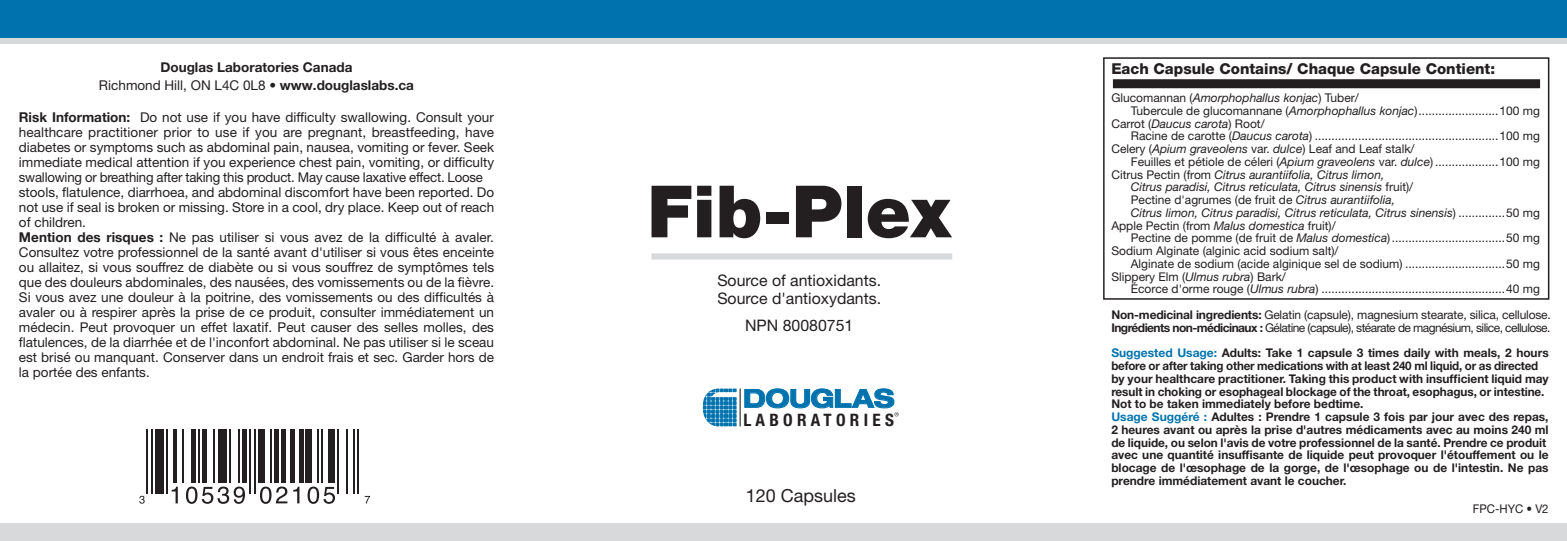
<style>
.page{position:relative;width:1567px;height:541px;background:#fff}
.page>*{position:absolute;margin:0;border:0;box-sizing:border-box;transform-origin:0 0}
.t1{font:900 72.3px "Helvetica Neue LT Std";color:#231f20}
.t2{font:700 expanded 24.9px "Helvetica Neue LT Std";color:#0073ae}
.t3{font:18px "Helvetica Neue LT Std";color:#231f20}
.t4{font:700 condensed 17.1px "Helvetica Neue LT Std";letter-spacing:.25em;color:#231f20}
.t5{font:15.9px/18px "Helvetica Neue";color:#231f20}
.t6{font:800 15px "Helvetica Neue";color:#231f20}
.t7{font:13.5px/15px "Helvetica Neue";color:#231f20}
.t8{font:700 13.5px/18px "Helvetica Neue LT Std";color:#231f20;text-align:center}
.t9{font:12px "Helvetica Neue LT Std";color:#231f20}
.t10{font:700 12px/12.6px "Helvetica Neue LT Std";color:#231f20}
.t11{font:italic 12px "Helvetica Neue LT Std";color:#231f20}
.t12{font:12px/12.6px "Helvetica Neue";letter-spacing:-.045em;color:#231f20}
.t13{font:12px "Helvetica Neue";letter-spacing:-.015em;color:#231f20;scale:.95 1}
.s1{font-weight:400}
.s2{font-weight:700}
.s3{font-style:normal}
.s4{font-style:italic}
.s5{font-family:"Helvetica Neue LT Std";font-weight:700}
.s6{color:#0073ae}
</style>
<div class="page">
<div style="left:1112px;top:79px;width:427px;height:9px;background:#231f20"></div>
<hr style="left:739px;top:388px;width:1px;height:38px;background:#231f20">
<svg style="left:744px;top:388px;width:154px;height:28px"></svg>
<svg style="left:703px;top:388px;width:33px;height:38px"></svg>
<div style="left:0;top:0;width:1566px;height:39px;background:#0073ae"></div>
<div style="left:0;top:38px;width:1566px;height:6px;background:#d8d9db"></div>
<div style="left:0;top:523px;width:1566px;height:18px;background:#d8d9db"></div>
<div style="left:651px;top:253px;width:301px;height:6px;background:#d8d9db"></div>
<div style="left:1103px;top:57px;width:446px;height:243px;border:2px solid #231f20"></div>
<svg style="left:139px;top:496px;width:6px;height:7px"></svg>
<svg style="left:365px;top:496px;width:5px;height:7px"></svg>
<svg style="left:172px;top:486px;width:6px;height:17px"></svg>
<svg style="left:186px;top:486px;width:59px;height:18px"></svg>
<svg style="left:260px;top:486px;width:27px;height:18px"></svg>
<svg style="left:293px;top:486px;width:6px;height:17px"></svg>
<svg style="left:307px;top:486px;width:28px;height:18px"></svg>
<hr style="left:146px;top:429px;width:2px;height:64px;background:#231f20">
<hr style="left:151px;top:429px;width:1px;height:64px;background:#231f20">
<div style="left:155px;top:429px;width:9px;height:64px;background:#231f20"></div>
<hr style="left:166px;top:429px;width:2px;height:64px;background:#231f20">
<hr style="left:173px;top:429px;width:4px;height:53px;background:#231f20">
<hr style="left:182px;top:429px;width:2px;height:53px;background:#231f20">
<hr style="left:191px;top:429px;width:4px;height:53px;background:#231f20">
<hr style="left:198px;top:429px;width:2px;height:53px;background:#231f20">
<hr style="left:202px;top:429px;width:4px;height:53px;background:#231f20">
<hr style="left:213px;top:429px;width:2px;height:53px;background:#231f20">
<div style="left:218px;top:429px;width:9px;height:53px;background:#231f20"></div>
<hr style="left:229px;top:429px;width:2px;height:53px;background:#231f20">
<hr style="left:238px;top:429px;width:2px;height:53px;background:#231f20">
<hr style="left:243px;top:429px;width:4px;height:53px;background:#231f20">
<hr style="left:249px;top:429px;width:2px;height:64px;background:#231f20">
<hr style="left:254px;top:429px;width:2px;height:64px;background:#231f20">
<div style="left:258px;top:429px;width:7px;height:53px;background:#231f20"></div>
<hr style="left:270px;top:429px;width:1px;height:53px;background:#231f20">
<hr style="left:274px;top:429px;width:4px;height:53px;background:#231f20">
<hr style="left:281px;top:429px;width:4px;height:53px;background:#231f20">
<hr style="left:290px;top:429px;width:4px;height:53px;background:#231f20">
<hr style="left:299px;top:429px;width:4px;height:53px;background:#231f20">
<div style="left:306px;top:429px;width:6px;height:53px;background:#231f20"></div>
<hr style="left:317px;top:429px;width:2px;height:53px;background:#231f20">
<hr style="left:321px;top:429px;width:2px;height:53px;background:#231f20">
<div style="left:328px;top:429px;width:6px;height:53px;background:#231f20"></div>
<hr style="left:337px;top:429px;width:2px;height:64px;background:#231f20">
<hr style="left:346px;top:429px;width:2px;height:64px;background:#231f20">
<hr style="left:353px;top:429px;width:2px;height:64px;background:#231f20">
<hr style="left:357px;top:429px;width:2px;height:64px;background:#231f20">
<p class="t8" style="left:99px;top:58px;width:316px">Douglas Laboratories Canada<br><span class="s1">Richmond Hill, ON L4C 0L8 •</span> www.douglaslabs.ca</p>
<p class="t7" style="left:19px;top:109px;width:477px"><span class="s2">Risk Information:</span> Do not use if you have difficulty swallowing. Consult your healthcare practitioner prior to use if you are pregnant, breastfeeding, have diabetes or symptoms such as abdominal pain, nausea, vomiting or fever. Seek immediate medical attention if you experience chest pain, vomiting, or difficulty swallowing or breathing after taking this product. May cause laxative effect. Loose stools, flatulence, diarrhoea, and abdominal discomfort have been reported. Do not use if seal is broken or missing. Store in a cool, dry place. Keep out of reach of children.<br><span class="s2">Mention des risques :</span> Ne pas utiliser si vous avez de la difficulté à avaler.<br>Consultez votre professionnel de la santé avant d'utiliser si vous êtes enceinte ou allaitez, si vous souffrez de diabète ou si vous souffrez de symptômes tels que des douleurs abdominales, des nausées, des vomissements ou de la fièvre.<br>Si vous avez une douleur à la poitrine, des vomissements ou des difficultés à avaler ou à respirer après la prise de ce produit, consulter immédiatement un médecin. Peut provoquer un effet laxatif. Peut causer des selles molles, des flatulences, de la diarrhée et de l'inconfort abdominal. Ne pas utiliser si le sceau est brisé ou manquant. Conserver dans un endroit frais et sec. Garder hors de la portée des enfants.</p>
<h1 class="t1" style="left:647px;top:168px;width:305px">Fib-Plex</h1>
<p class="t5" style="left:717px;top:271px;width:165px">Source of antioxidants.<br>Source d'antioxydants.</p>
<p class="t5" style="left:745px;top:316px;width:110px">NPN 80080751</p>
<h2 class="t2" style="left:743px;top:383px;width:153px">DOUGLAS</h2>
<p class="t4" style="left:743px;top:409px;width:152px">LABORATORIES</p>
<h3 class="t3" style="left:745px;top:485px;width:112px">120 Capsules</h3>
<p class="t6" style="left:1111px;top:60px;width:385px">Each Capsule Contains/ Chaque Capsule Contient:</p>
<p class="t11" style="left:1111px;top:91px;width:249px"><span class="s3">Glucomannan (</span>Amorphophallus konjac<span class="s3">) Tuber/</span></p>
<p class="t9" style="left:1130px;top:103px;width:411px">Tubercule de glucomannane (<span class="s4">Amorphophallus konjac</span>)........................100 mg</p>
<p class="t9" style="left:1111px;top:116px;width:155px">Carrot (<span class="s4">Daucus carota</span>) Root/</p>
<p class="t9" style="left:1130px;top:129px;width:411px">Racine de carotte (<span class="s4">Daucus carota</span>) .......................................................100 mg</p>
<p class="t9" style="left:1111px;top:142px;width:305px">Celery (<span class="s4">Apium graveolens</span> var. <span class="s4">dulce</span>) Leaf and Leaf stalk/</p>
<p class="t9" style="left:1130px;top:154px;width:411px">Feuilles et pétiole de céleri (<span class="s4">Apium graveolens</span> var. <span class="s4">dulce</span>) ...................100 mg</p>
<p class="t11" style="left:1111px;top:167px;width:274px"><span class="s3">Citrus Pectin (from</span> Citrus aurantiifolia, Citrus limon,</p>
<p class="t11" style="left:1130px;top:180px;width:284px">Citrus paradisi, Citrus reticulata, Citrus sinensis <span class="s3">fruit)/</span></p>
<p class="t9" style="left:1130px;top:193px;width:266px">Pectine d'agrumes (de fruit de <span class="s4">Citrus aurantiifolia,</span></p>
<p class="t11" style="left:1130px;top:205px;width:411px">Citrus limon, Citrus paradisi, Citrus reticulata, Citrus sinensis<span class="s3">) ..............50 mg</span></p>
<p class="t9" style="left:1111px;top:218px;width:226px">Apple Pectin (from <span class="s4">Malus domestica</span> fruit)/</p>
<p class="t9" style="left:1130px;top:231px;width:411px">Pectine de pomme (de fruit de <span class="s4">Malus domestica</span>)..................................50 mg</p>
<p class="t9" style="left:1111px;top:244px;width:229px">Sodium Alginate (alginic acid sodium salt)/</p>
<p class="t9" style="left:1130px;top:256px;width:411px">Alginate de sodium (acide alginique sel de sodium) ..............................50 mg</p>
<p class="t9" style="left:1111px;top:269px;width:176px">Slippery Elm (<span class="s4">Ulmus rubra</span>) Bark/</p>
<p class="t9" style="left:1130px;top:282px;width:411px">Écorce d'orme rouge (<span class="s4">Ulmus rubra</span>) .......................................................40 mg</p>
<p class="t12" style="left:1111px;top:308px;width:441px"><span class="s5">Non-medicinal ingredients:</span> Gelatin (capsule), magnesium stearate, silica, cellulose.<br><span class="s5">Ingrédients non-médicinaux :</span> Gélatine (capsule), stéarate de magnésium, silice, cellulose.</p>
<p class="t10" style="left:1111px;top:346px;width:439px"><span class="s6">Suggested Usage:</span> Adults: Take 1 capsule 3 times daily with meals, 2 hours before or after taking other medications with at least 240 ml liquid, or as directed by your healthcare practitioner. Taking this product with insufficient liquid may result in choking or esophageal blockage of the throat, esophagus, or intestine.<br>Not to be taken immediately before bedtime.<br><span class="s6">Usage Suggéré :</span> Adultes : Prendre 1 capsule 3 fois par jour avec des repas, 2 heures avant ou après la prise d'autres médicaments avec au moins 240 ml de liquide, ou selon l'avis de votre professionnel de la santé. Prendre ce produit avec une quantité insuffisante de liquide peut provoquer l'étouffement ou le blocage de l'œsophage de la gorge, de l'œsophage ou de l'intestin. Ne pas prendre immédiatement avant le coucher.</p>
<p class="t13" style="left:1472px;top:501px;width:81px">FPC-HYC • V2</p>
</div>
